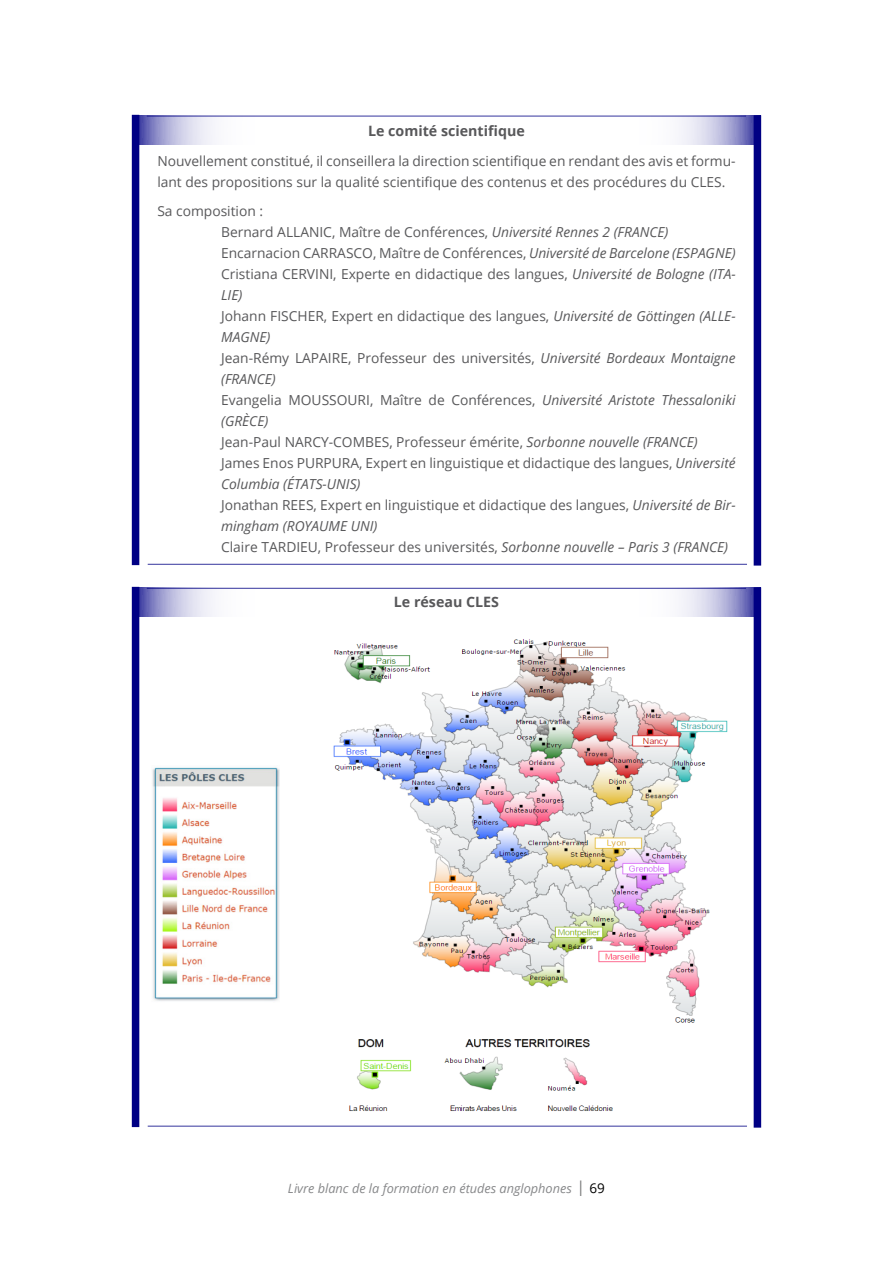
<style>
.page{position:relative;width:893px;height:1263px;background:#fff}
.page>*{position:absolute;margin:0;border:0;box-sizing:border-box;transform-origin:0 0}
.t1{font:700 14.25px "Open Sans";color:#58585a}
.t2{font:13.8px/21px "Open Sans";color:#58585a}
.t3{font:italic 12.75px "Open Sans";color:#87888a}
.s1{font-style:italic}
.s2{color:#707172}
.s3{font-style:normal;font-size:13.5px;color:#000}
</style>
<div class="page">
<svg style="left:139px;top:587px;width:615px;height:30px"></svg>
<hr style="left:147px;top:588px;width:599px;height:1px;background:#000084">
<div style="left:754px;top:587px;width:7px;height:540px;background:#000084"></div>
<div style="left:132px;top:587px;width:7px;height:540px;background:#000084"></div>
<hr style="left:148px;top:1126px;width:599px;height:1px;background:#000084">
<svg style="left:139px;top:115px;width:615px;height:30px"></svg>
<hr style="left:147px;top:116px;width:599px;height:1px;background:#000084">
<div style="left:754px;top:115px;width:7px;height:451px;background:#000084"></div>
<div style="left:132px;top:115px;width:7px;height:450px;background:#000084"></div>
<hr style="left:148px;top:564px;width:599px;height:1px;background:#000084">
<img style="left:152px;top:767px;width:127px;height:234px">
<img style="left:333px;top:639px;width:395px;height:472px">
<p class="t1" style="left:368px;top:121px;width:158px">Le comité scientifique</p>
<p class="t2" style="left:157px;top:150px;width:580px">Nouvellement constitué, il conseillera la direction scientifique en rendant des avis et formu&shy;lant des propositions sur la qualité scientifique des contenus et des procédures du CLES.</p>
<p class="t2" style="left:221px;top:200px;width:516px;text-indent:-64px">Sa composition :<br>Bernard ALLANIC, Maître de Conférences, <span class="s1">Université Rennes 2 (FRANCE)<br></span>Encarnacion CARRASCO, Maître de Conférences, <span class="s1">Université de Barcelone (ESPAGNE)<br></span>Cristiana CERVINI, Experte en didactique des langues, <span class="s1">Université de Bologne (ITA-LIE)<br></span>Johann FISCHER, Expert en didactique des langues, <span class="s1">Université de Göttingen (ALLE-MAGNE)<br></span>Jean-Rémy LAPAIRE, Professeur des universités, <span class="s1">Université Bordeaux Montaigne (FRANCE)<br></span>Evangelia MOUSSOURI, Maître de Conférences, <span class="s1">Université Aristote Thessaloniki (GRÈCE)<br></span>Jean-Paul NARCY-COMBES, Professeur émérite, <span class="s1">Sorbonne nouvelle (FRANCE)<br></span>James Enos PURPURA, Expert en linguistique et didactique des langues, <span class="s1">Université Columbia (ÉTATS-UNIS)<br></span>Jonathan REES, Expert en linguistique et didactique des langues, <span class="s1">Université de Bir&shy;mingham (ROYAUME UNI)<br></span>Claire TARDIEU, Professeur des universités, <span class="s1">Sorbonne nouvelle – Paris 3 (FRANCE)</span></p>
<p class="t1" style="left:394px;top:592px;width:107px">Le réseau CLES</p>
<p class="t3" style="left:288px;top:1179px;width:319px">Livre blanc de la formation en études anglophones <span class="s2">❘</span> <span class="s3">69</span></p>
</div>
